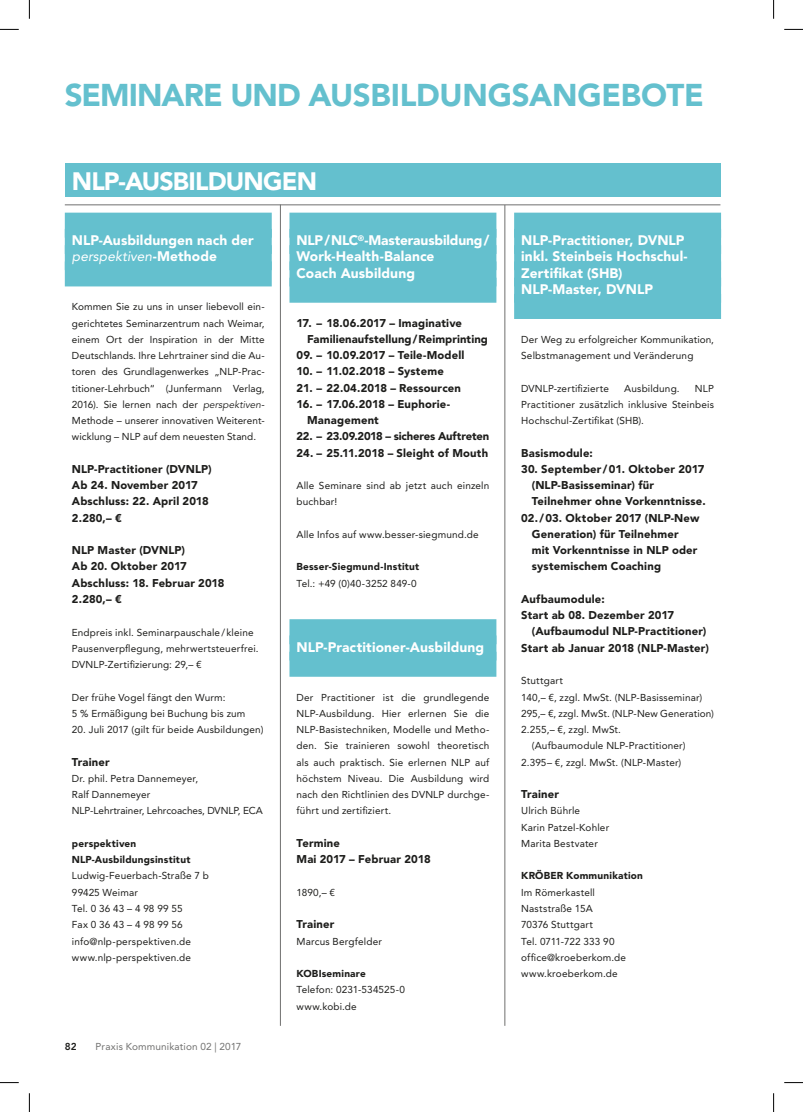
<style>
.page{position:relative;width:803px;height:1112px;background:#fff}
.page>*{position:absolute;margin:0;border:0;box-sizing:border-box;transform-origin:0 0}
.t1{font:900 31.25px "Avenir LT Std";letter-spacing:-.015em;color:#64c0ce}
.t2{font:900 25px "Avenir LT Std";letter-spacing:-.035em;color:#fff}
.t3{font:900 13.75px/16.2px "Avenir LT Std";letter-spacing:.005em;color:#fff}
.t4{font:italic 13.75px "Avenir";letter-spacing:.005em;color:#fff}
.t5{font:900 11.25px/16.2px "Avenir LT Std";letter-spacing:.015em;color:#1d1d1b}
.t6{font:900 11.25px "Avenir LT Std";letter-spacing:-.02em;color:#1d1d1b}
.t7{font:10px/16.2px "Avenir LT Std";letter-spacing:.015em;color:#1d1d1b}
.t8{font:900 10px/16.2px "Avenir LT Std";letter-spacing:.02em;color:#1d1d1b}
.t9{font:10px "Avenir LT Std";letter-spacing:.015em;color:#70706f}
.t10{font:800 10px "Avenir LT Std";color:#1d1d1b}
.s1{font-family:"Avenir LT Std";font-weight:900;font-style:normal}
.s2{font-family:"Avenir";font-style:italic}
</style>
<div class="page">
<div style="left:65px;top:164px;width:655px;height:33px;background:#64c0ce"></div>
<div style="left:65px;top:212px;width:207px;height:25px;background:#64c0ce"></div>
<div style="left:65px;top:229px;width:207px;height:25px;background:#64c0ce"></div>
<div style="left:65px;top:245px;width:207px;height:25px;background:#64c0ce"></div>
<div style="left:65px;top:261px;width:207px;height:25px;background:#64c0ce"></div>
<div style="left:289px;top:212px;width:207px;height:25px;background:#64c0ce"></div>
<div style="left:289px;top:229px;width:207px;height:25px;background:#64c0ce"></div>
<div style="left:289px;top:245px;width:207px;height:25px;background:#64c0ce"></div>
<div style="left:289px;top:261px;width:207px;height:25px;background:#64c0ce"></div>
<div style="left:289px;top:277px;width:207px;height:25px;background:#64c0ce"></div>
<div style="left:289px;top:619px;width:207px;height:25px;background:#64c0ce"></div>
<div style="left:289px;top:635px;width:207px;height:25px;background:#64c0ce"></div>
<div style="left:289px;top:651px;width:207px;height:25px;background:#64c0ce"></div>
<div style="left:514px;top:212px;width:207px;height:25px;background:#64c0ce"></div>
<div style="left:514px;top:229px;width:207px;height:25px;background:#64c0ce"></div>
<div style="left:514px;top:245px;width:207px;height:25px;background:#64c0ce"></div>
<div style="left:514px;top:261px;width:207px;height:25px;background:#64c0ce"></div>
<div style="left:514px;top:277px;width:207px;height:25px;background:#64c0ce"></div>
<div style="left:514px;top:294px;width:207px;height:25px;background:#64c0ce"></div>
<hr style="left:280px;top:204px;width:1px;height:821px;background:#70706f">
<hr style="left:504px;top:205px;width:1px;height:820px;background:#70706f">
<hr style="left:65px;top:204px;width:655px;height:1px;background:#70706f">
<svg style="left:0;top:29px;width:19px;height:1px"></svg>
<svg style="left:784px;top:29px;width:19px;height:1px"></svg>
<svg style="left:0;top:1082px;width:19px;height:1px"></svg>
<svg style="left:784px;top:1082px;width:19px;height:1px"></svg>
<svg style="left:29px;top:0;width:1px;height:19px"></svg>
<svg style="left:29px;top:1093px;width:1px;height:18px"></svg>
<svg style="left:773px;top:0;width:1px;height:19px"></svg>
<svg style="left:773px;top:1093px;width:1px;height:18px"></svg>
<h1 class="t1" style="left:65px;top:76px;width:640px">SEMINARE UND AUSBILDUNGSANGEBOTE</h1>
<h2 class="t2" style="left:72px;top:166px;width:247px">NLP-AUSBILDUNGEN</h2>
<h3 class="t3" style="left:72px;top:232px;width:183px">NLP-Ausbildungen nach der</h3>
<h3 class="t4" style="left:72px;top:249px;width:147px">perspektiven<span class="s1">-Methode</span></h3>
<p class="t7" style="left:72px;top:299px;width:194px;text-align:justify">Kommen Sie zu uns in unser liebevoll ein&shy;gerichtetes Seminarzentrum nach Weimar, einem Ort der Inspiration in der Mitte Deutschlands. Ihre Lehrtrainer sind die Au&shy;toren des Grundlagenwerkes „NLP-Prac&shy;titioner-Lehrbuch“ (Junfermann Verlag, 2016). Sie lernen nach der <span class="s2">perspektiven</span>-Methode – unserer innovativen Weiterent&shy;wicklung – NLP auf dem neuesten Stand.</p>
<p class="t5" style="left:72px;top:460px;width:141px">NLP-Practitioner (DVNLP)<br>Ab 24. November 2017<br>Abschluss: 22. April 2018<br>2.280,– €</p>
<p class="t5" style="left:72px;top:542px;width:154px">NLP Master (DVNLP)<br>Ab 20. Oktober 2017<br>Abschluss: 18. Februar 2018<br>2.280,– €</p>
<p class="t7" style="left:72px;top:624px;width:188px">Endpreis inkl. Seminarpauschale/kleine<br>Pausenverpflegung, mehrwertsteuerfrei.<br>DVNLP-Zertifizierung: 29,– €</p>
<p class="t7" style="left:72px;top:689px;width:175px">Der frühe Vogel fängt den Wurm:<br>5 % Ermäßigung bei Buchung bis zum</p>
<p class="t7" style="left:72px;top:721px;width:193px">20. Juli 2017 (gilt für beide Ausbildungen)</p>
<p class="t5" style="left:72px;top:753px;width:39px">Trainer</p>
<p class="t7" style="left:72px;top:770px;width:193px">Dr. phil. Petra Dannemeyer,<br>Ralf Dannemeyer<br>NLP-Lehrtrainer, Lehrcoaches, DVNLP, ECA</p>
<p class="t8" style="left:72px;top:835px;width:120px">perspektiven<br>NLP-Ausbildungsinstitut</p>
<p class="t7" style="left:72px;top:867px;width:139px">Ludwig-Feuerbach-Straße 7 b<br>99425 Weimar<br>Tel. 0 36 43 – 4 98 99 55<br>Fax 0 36 43 – 4 98 99 56 info@nlp-perspektiven.de www.nlp-perspektiven.de</p>
<p class="t10" style="left:65px;top:1039px;width:13px">82</p>
<p class="t9" style="left:96px;top:1040px;width:147px">Praxis Kommunikation 02 | 2017</p>
<h3 class="t3" style="left:297px;top:232px;width:194px">NLP/NLC<sup>®</sup>-Masterausbildung/<br>Work-Health-Balance<br>Coach Ausbildung</h3>
<p class="t5" style="left:307px;top:314px;width:182px;text-indent:-11px">17. – 18.06.2017 – Imaginative<br>Familienaufstellung/Reimprinting</p>
<p class="t5" style="left:297px;top:347px;width:169px">09. – 10.09.2017 – Teile-Modell</p>
<p class="t5" style="left:297px;top:363px;width:149px">10. – 11.02.2018 – Systeme</p>
<p class="t5" style="left:297px;top:379px;width:166px">21. – 22.04.2018 – Ressourcen</p>
<p class="t5" style="left:307px;top:395px;width:144px;text-indent:-11px">16. – 17.06.2018 – Euphorie-<br>Management</p>
<p class="t6" style="left:297px;top:429px;width:194px">22. – 23.09.2018 – sicheres Auftreten</p>
<p class="t5" style="left:297px;top:444px;width:193px">24. – 25.11.2018 – Sleight of Mouth</p>
<p class="t7" style="left:297px;top:477px;width:194px">Alle Seminare sind ab jetzt auch einzeln buchbar!</p>
<p class="t7" style="left:297px;top:526px;width:184px">Alle Infos auf www.besser‐siegmund.de</p>
<p class="t8" style="left:297px;top:558px;width:124px">Besser‐Siegmund‐Institut</p>
<p class="t7" style="left:297px;top:575px;width:122px">Tel.: +49 (0)40-3252 849-0</p>
<h3 class="t3" style="left:297px;top:638px;width:189px">NLP-Practitioner-Ausbildung</h3>
<p class="t7" style="left:297px;top:689px;width:194px;text-align:justify">Der Practitioner ist die grundlegende NLP-Ausbildung. Hier erlernen Sie die NLP-Basistechniken, Modelle und Metho&shy;den. Sie trainieren sowohl theoretisch als auch praktisch. Sie erlernen NLP auf höchstem Niveau. Die Ausbildung wird nach den Richtlinien des DVNLP durchge&shy;führt und zertifiziert.</p>
<p class="t5" style="left:297px;top:834px;width:136px">Termine<br>Mai 2017 – Februar 2018</p>
<p class="t7" style="left:297px;top:884px;width:40px">1890,– €</p>
<p class="t5" style="left:297px;top:915px;width:39px">Trainer</p>
<p class="t7" style="left:297px;top:932px;width:87px">Marcus Bergfelder</p>
<p class="t8" style="left:297px;top:965px;width:71px">KOBIseminare</p>
<p class="t7" style="left:297px;top:981px;width:110px">Telefon: 0231-534525-0 www.kobi.de</p>
<h3 class="t3" style="left:521px;top:232px;width:168px">NLP-Practitioner, DVNLP inkl. Steinbeis Hochschul-<br>Zertifikat (SHB)<br>NLP-Master, DVNLP</h3>
<p class="t7" style="left:521px;top:331px;width:194px">Der Weg zu erfolgreicher Kommunikation,<br>Selbstmanagement und Veränderung</p>
<p class="t7" style="left:521px;top:380px;width:89px">DVNLP-zertifizierte</p>
<p class="t7" style="left:624px;top:380px;width:57px">Ausbildung.</p>
<p class="t7" style="left:521px;top:380px;width:194px;text-align:justify;text-indent:174px">NLP Practitioner zusätzlich inklusive Steinbeis Hochschul-Zertifikat (SHB).</p>
<p class="t5" style="left:521px;top:444px;width:73px">Basismodule:</p>
<p class="t5" style="left:532px;top:460px;width:175px;text-indent:-11px">30. September /01. Oktober 2017 (NLP-Basisseminar) für<br>Teilnehmer ohne Vorkenntnisse.</p>
<p class="t5" style="left:532px;top:509px;width:169px;text-indent:-11px">02. /03. Oktober 2017 (NLP-New<br>Generation) für Teilnehmer<br>mit Vorkenntnisse in NLP oder systemischem Coaching</p>
<p class="t5" style="left:521px;top:590px;width:85px">Aufbaumodule:</p>
<p class="t5" style="left:521px;top:607px;width:154px">Start ab 08. Dezember 2017</p>
<p class="t5" style="left:532px;top:623px;width:176px">(Aufbaumodul NLP-Practitioner)</p>
<p class="t5" style="left:521px;top:639px;width:189px">Start ab Januar 2018 (NLP-Master)</p>
<p class="t7" style="left:521px;top:672px;width:43px">Stuttgart</p>
<p class="t7" style="left:521px;top:689px;width:183px">140,– €, zzgl. MwSt. (NLP-Basisseminar)</p>
<p class="t7" style="left:521px;top:705px;width:194px">295,– €, zzgl. MwSt. (NLP-New Generation)</p>
<p class="t7" style="left:521px;top:721px;width:101px">2.255,– €, zzgl. MwSt.</p>
<p class="t7" style="left:532px;top:737px;width:155px">(Aufbaumodule NLP-Practitioner)</p>
<p class="t7" style="left:521px;top:754px;width:162px">2.395– €, zzgl. MwSt. (NLP-Master)</p>
<p class="t5" style="left:521px;top:785px;width:39px">Trainer</p>
<p class="t7" style="left:521px;top:802px;width:89px">Ulrich Bührle<br>Karin Patzel-Kohler<br>Marita Bestvater</p>
<p class="t8" style="left:521px;top:867px;width:123px">KRÖBER Kommunikation</p>
<p class="t7" style="left:521px;top:884px;width:106px">Im Römerkastell<br>Naststraße 15A<br>70376 Stuttgart<br>Tel. 0711-722 333 90 office@kroeberkom.de www.kroeberkom.de</p>
</div>
